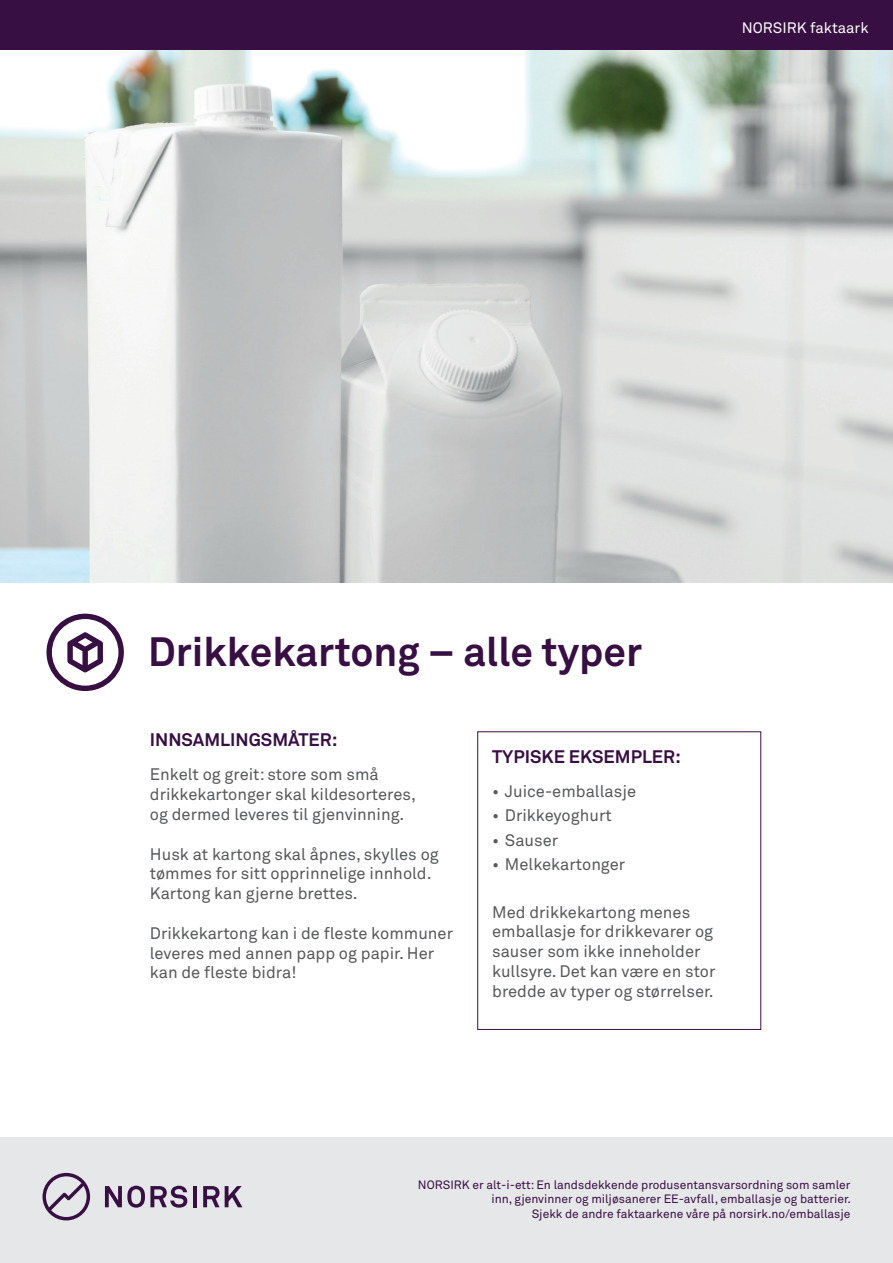
<style>
.page{position:relative;width:893px;height:1263px;background:#fff}
.page>*{position:absolute;margin:0;border:0;box-sizing:border-box;transform-origin:0 0}
.t1{font:700 40.5px "Akkurat Pro";color:#380f43}
.t2{font:700 18px "Akkurat Pro";color:#380f43}
.t3{font:16.5px/19.8px "Akkurat Pro";color:#57585a}
.t4{font:15px "Akkurat Pro";color:#fcfcfa}
.t5{font:12px/14.4px "Akkurat Pro";color:#380f43;text-align:right}
</style>
<div class="page">
<img style="left:0;top:49px;width:893px;height:534px">
<div style="left:0;top:1137px;width:893px;height:126px;background:#e6e7e9"></div>
<div style="left:0;top:0;width:893px;height:49px;background:#380f43"></div>
<svg style="left:105px;top:1186px;width:82px;height:22px"></svg>
<hr style="left:193px;top:1186px;width:3px;height:21px;background:#380f43">
<svg style="left:203px;top:1186px;width:16px;height:21px"></svg>
<svg style="left:225px;top:1186px;width:17px;height:21px"></svg>
<svg style="left:43px;top:1173px;width:47px;height:47px"></svg>
<svg style="left:46px;top:614px;width:78px;height:77px"></svg>
<div style="left:477px;top:731px;width:284px;height:299px;border:1px solid #380f43"></div>
<p class="t4" style="left:742px;top:19px;width:128px">NORSIRK faktaark</p>
<h1 class="t1" style="left:148px;top:627px;width:495px">Drikkekartong – alle typer</h1>
<p class="t2" style="left:150px;top:729px;width:189px">INNSAMLINGSMÅTER:</p>
<p class="t3" style="left:150px;top:765px;width:267px">Enkelt og greit: store som små drikkekartonger skal kildesorteres, og dermed leveres til gjenvinning.</p>
<p class="t3" style="left:150px;top:844px;width:290px">Husk at kartong skal åpnes, skylles og tømmes for sitt opprinnelige innhold.<br>Kartong kan gjerne brettes.</p>
<p class="t3" style="left:150px;top:924px;width:305px">Drikkekartong kan i de fleste kommuner leveres med annen papp og papir. Her kan de fleste bidra!</p>
<p class="t2" style="left:492px;top:746px;width:190px">TYPISKE EKSEMPLER:</p>
<p class="t3" style="left:492px;top:782px;width:145px">• Juice-emballasje</p>
<p class="t3" style="left:492px;top:806px;width:121px">• Drikkeyoghurt</p>
<p class="t3" style="left:492px;top:830px;width:67px">• Sauser</p>
<p class="t3" style="left:492px;top:854px;width:135px">• Melkekartonger</p>
<p class="t3" style="left:492px;top:902px;width:225px">Med drikkekartong menes emballasje for drikkevarer og sauser som ikke inneholder kullsyre. Det kan være en stor bredde av typer og størrelser.</p>
<p class="t5" style="left:418px;top:1178px;width:435px">NORSIRK er alt-i-ett: En landsdekkende produsentansvarsordning som samler inn, gjenvinner og miljøsanerer EE-avfall, emballasje og batterier.<br>Sjekk de andre faktaarkene våre på norsirk.no/emballasje</p>
</div>
